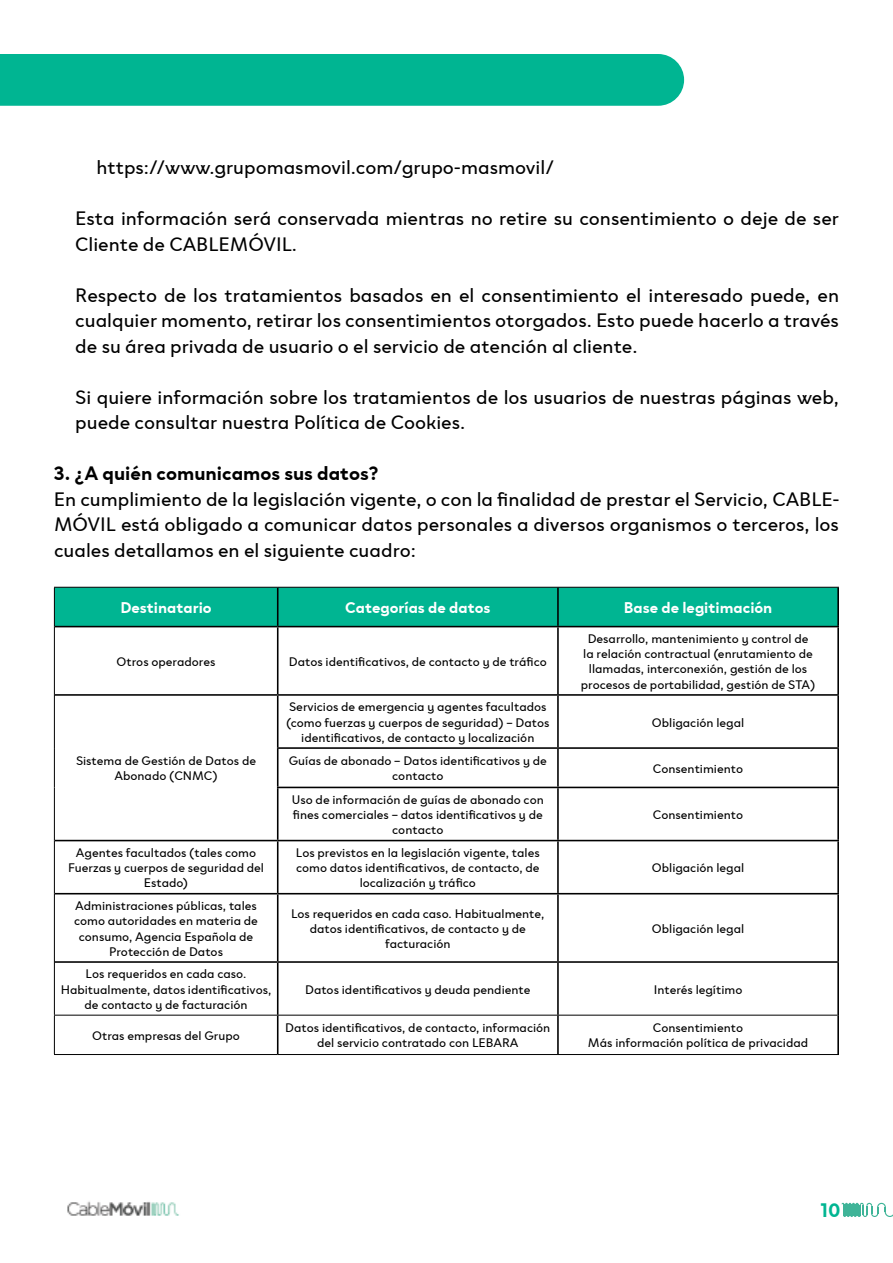
<style>
.page{position:relative;width:893px;height:1263px;background:#fff}
.page>*{position:absolute;margin:0;border:0;box-sizing:border-box;transform-origin:0 0}
.t1{font:700 19.95px "TRY Clother";color:#00b592}
.t2{font:19.8px/25.5px "TRY Clother";color:#000}
.t3{font:700 19.8px "TRY Clother";color:#000}
.t4{font:700 15.75px "TRY Clother";color:#fff}
.t5{font:12.6px/15.1px "TRY Clother";color:#000;text-align:center}
</style>
<div class="page">
<div style="left:0;top:54px;width:684px;height:52px;background:#00b592"></div>
<img style="left:67px;top:1201px;width:112px;height:15px">
<svg style="left:841px;top:1203px;width:52px;height:14px"></svg>
<div style="left:55px;top:588px;width:782px;height:38px;background:#00b592"></div>
<hr style="left:277px;top:588px;width:1px;height:38px;background:#000">
<hr style="left:557px;top:588px;width:2px;height:38px;background:#000">
<hr style="left:837px;top:588px;width:2px;height:38px;background:#000">
<hr style="left:55px;top:626px;width:223px;height:1px;background:#000">
<hr style="left:278px;top:626px;width:280px;height:1px;background:#000">
<hr style="left:277px;top:627px;width:1px;height:67px;background:#000">
<hr style="left:558px;top:626px;width:281px;height:1px;background:#000">
<hr style="left:557px;top:627px;width:2px;height:67px;background:#000">
<hr style="left:837px;top:627px;width:2px;height:67px;background:#000">
<hr style="left:55px;top:694px;width:223px;height:2px;background:#000">
<hr style="left:278px;top:694px;width:280px;height:2px;background:#000">
<hr style="left:277px;top:696px;width:1px;height:51px;background:#000">
<hr style="left:558px;top:694px;width:281px;height:2px;background:#000">
<hr style="left:557px;top:696px;width:2px;height:51px;background:#000">
<hr style="left:837px;top:696px;width:2px;height:51px;background:#000">
<hr style="left:277px;top:747px;width:281px;height:2px;background:#000">
<hr style="left:277px;top:749px;width:1px;height:38px;background:#000">
<hr style="left:558px;top:747px;width:281px;height:2px;background:#000">
<hr style="left:557px;top:749px;width:2px;height:38px;background:#000">
<hr style="left:837px;top:749px;width:2px;height:38px;background:#000">
<hr style="left:277px;top:787px;width:281px;height:1px;background:#000">
<hr style="left:277px;top:788px;width:1px;height:52px;background:#000">
<hr style="left:558px;top:787px;width:281px;height:1px;background:#000">
<hr style="left:557px;top:788px;width:2px;height:52px;background:#000">
<hr style="left:837px;top:788px;width:2px;height:52px;background:#000">
<hr style="left:55px;top:840px;width:223px;height:1px;background:#000">
<hr style="left:278px;top:840px;width:280px;height:1px;background:#000">
<hr style="left:277px;top:841px;width:1px;height:52px;background:#000">
<hr style="left:558px;top:840px;width:281px;height:1px;background:#000">
<hr style="left:557px;top:841px;width:2px;height:52px;background:#000">
<hr style="left:837px;top:841px;width:2px;height:52px;background:#000">
<hr style="left:55px;top:893px;width:223px;height:1px;background:#000">
<hr style="left:278px;top:893px;width:280px;height:1px;background:#000">
<hr style="left:277px;top:894px;width:1px;height:67px;background:#000">
<hr style="left:558px;top:893px;width:281px;height:1px;background:#000">
<hr style="left:557px;top:894px;width:2px;height:67px;background:#000">
<hr style="left:837px;top:894px;width:2px;height:67px;background:#000">
<hr style="left:55px;top:961px;width:223px;height:2px;background:#000">
<hr style="left:278px;top:961px;width:280px;height:2px;background:#000">
<hr style="left:277px;top:963px;width:1px;height:52px;background:#000">
<hr style="left:558px;top:961px;width:281px;height:2px;background:#000">
<hr style="left:557px;top:963px;width:2px;height:52px;background:#000">
<hr style="left:837px;top:963px;width:2px;height:52px;background:#000">
<hr style="left:277px;top:1015px;width:1px;height:39px;background:#000">
<hr style="left:557px;top:1015px;width:2px;height:39px;background:#000">
<hr style="left:837px;top:1015px;width:2px;height:39px;background:#000">
<hr style="left:54px;top:587px;width:224px;height:1px;background:#000">
<hr style="left:54px;top:588px;width:1px;height:39px;background:#000">
<hr style="left:278px;top:587px;width:280px;height:1px;background:#000">
<hr style="left:558px;top:587px;width:281px;height:1px;background:#000">
<hr style="left:54px;top:627px;width:1px;height:68px;background:#000">
<hr style="left:54px;top:695px;width:1px;height:53px;background:#000">
<hr style="left:54px;top:748px;width:1px;height:39px;background:#000">
<hr style="left:54px;top:787px;width:1px;height:53px;background:#000">
<hr style="left:54px;top:840px;width:1px;height:54px;background:#000">
<hr style="left:54px;top:894px;width:1px;height:68px;background:#000">
<hr style="left:54px;top:962px;width:1px;height:53px;background:#000">
<hr style="left:54px;top:1015px;width:224px;height:1px;background:#000">
<hr style="left:54px;top:1015px;width:1px;height:39px;background:#000">
<hr style="left:54px;top:1054px;width:224px;height:1px;background:#000">
<hr style="left:278px;top:1015px;width:280px;height:1px;background:#000">
<hr style="left:558px;top:1015px;width:279px;height:1px;background:#000">
<hr style="left:278px;top:1054px;width:280px;height:1px;background:#000">
<hr style="left:558px;top:1054px;width:281px;height:1px;background:#000">
<h2 class="t2" style="left:97px;top:155px;width:459px">https://www.grupomasmovil.com/grupo-masmovil/</h2>
<h2 class="t2" style="left:75px;top:206px;width:765px">Esta información será conservada mientras no retire su consentimiento o deje de ser<br>Cliente de CABLEMÓVIL.</h2>
<p class="t2" style="left:75px;top:282px;width:765px;text-align:justify">Respecto de los tratamientos basados en el consentimiento el interesado puede, en cualquier momento, retirar los consentimientos otorgados. Esto puede hacerlo a través de su área privada de usuario o el servicio de atención al cliente.</p>
<h2 class="t2" style="left:75px;top:384px;width:765px">Si quiere información sobre los tratamientos de los usuarios de nuestras páginas web, puede consultar nuestra Política de Cookies.</h2>
<h2 class="t3" style="left:54px;top:462px;width:326px">3. ¿A quién comunicamos sus datos?</h2>
<h2 class="t2" style="left:54px;top:486px;width:787px;text-align:justify">En cumplimiento de la legislación vigente, o con la finalidad de prestar el Servicio, CABLE-MÓVIL está obligado a comunicar datos personales a diversos organismos o terceros, los cuales detallamos en el siguiente cuadro:</h2>
<p class="t4" style="left:120px;top:599px;width:93px">Destinatario</p>
<p class="t4" style="left:345px;top:599px;width:147px">Categorías de datos</p>
<p class="t4" style="left:624px;top:599px;width:150px">Base de legitimación</p>
<p class="t5" style="left:117px;top:654px;width:100px">Otros operadores</p>
<p class="t5" style="left:289px;top:654px;width:259px">Datos identificativos, de contacto y de tráfico</p>
<p class="t5" style="left:286px;top:699px;width:265px">Servicios de emergencia y agentes facultados (como fuerzas y cuerpos de seguridad) – Datos identificativos, de contacto y localización</p>
<p class="t5" style="left:581px;top:631px;width:236px">Desarrollo, mantenimiento y control de<br>la relación contractual (enrutamiento de llamadas, interconexión, gestión de los procesos de portabilidad, gestión de STA)</p>
<p class="t5" style="left:652px;top:714px;width:94px">Obligación legal</p>
<p class="t5" style="left:76px;top:753px;width:182px">Sistema de Gestión de Datos de<br>Abonado (CNMC)</p>
<p class="t5" style="left:289px;top:753px;width:260px">Guías de abonado – Datos identificativos y de contacto</p>
<p class="t5" style="left:653px;top:761px;width:92px">Consentimiento</p>
<p class="t5" style="left:292px;top:792px;width:253px">Uso de información de guías de abonado con fines comerciales – datos identificativos y de contacto</p>
<p class="t5" style="left:653px;top:807px;width:92px">Consentimiento</p>
<p class="t5" style="left:68px;top:845px;width:198px">Agentes facultados (tales como<br>Fuerzas y cuerpos de seguridad del<br>Estado)</p>
<p class="t5" style="left:296px;top:845px;width:245px">Los previstos en la legislación vigente, tales como datos identificativos, de contacto, de localización y tráfico</p>
<p class="t5" style="left:74px;top:898px;width:185px">Administraciones públicas, tales como autoridades en materia de consumo, Agencia Española de<br>Protección de Datos</p>
<p class="t5" style="left:291px;top:906px;width:255px">Los requeridos en cada caso. Habitualmente, datos identificativos, de contacto y de facturación</p>
<p class="t5" style="left:652px;top:860px;width:94px">Obligación legal</p>
<p class="t5" style="left:652px;top:921px;width:94px">Obligación legal</p>
<p class="t5" style="left:61px;top:966px;width:212px">Los requeridos en cada caso.<br>Habitualmente, datos identificativos, de contacto y de facturación</p>
<p class="t5" style="left:305px;top:982px;width:227px">Datos identificativos y deuda pendiente</p>
<p class="t5" style="left:654px;top:982px;width:90px">Interés legítimo</p>
<p class="t5" style="left:92px;top:1028px;width:149px">Otras empresas del Grupo</p>
<p class="t5" style="left:285px;top:1020px;width:267px">Datos identificativos, de contacto, información del servicio contratado con LEBARA</p>
<p class="t5" style="left:588px;top:1020px;width:222px">Consentimiento<br>Más información política de privacidad</p>
<h1 class="t1" style="left:820px;top:1198px;width:22px">10</h1>
</div>
